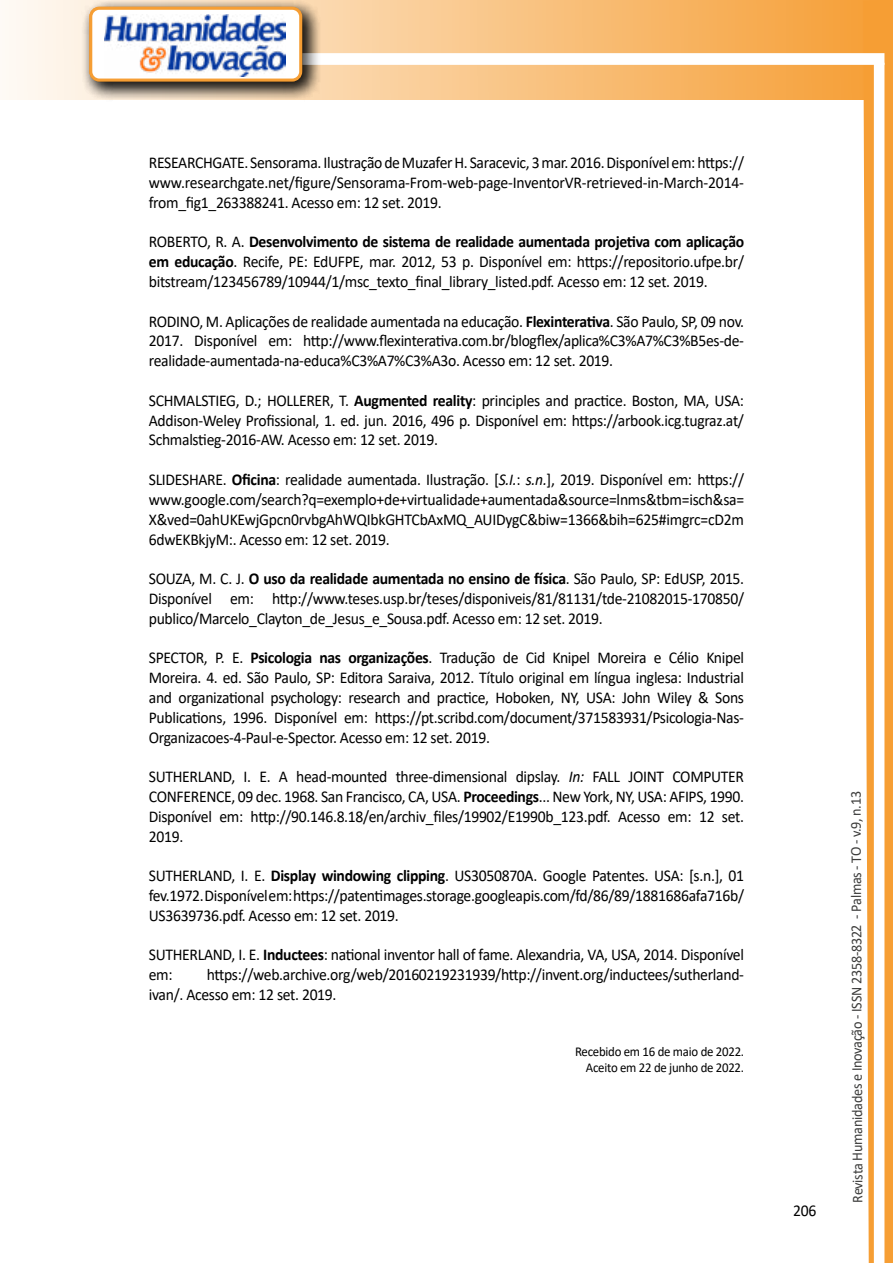
<style>
.page{position:relative;width:893px;height:1263px;background:#fff}
.page>*{position:absolute;margin:0;border:0;box-sizing:border-box;transform-origin:0 0}
.t1{font:16.5px/19.8px "Calibri";letter-spacing:-.02em;color:#000;text-align:justify;scale:.95 1}
.t2{font:15px "Calibri";letter-spacing:-.025em;color:#3c3c3b;scale:.95 1}
.t3{font:13.5px/16.2px "Calibri";letter-spacing:-.02em;color:#000;text-align:right;scale:.95 1}
.s1{font-weight:700}
.s2{font-style:italic}
</style>
<div class="page">
<svg style="left:5px;top:0;width:858px;height:100px;background:#f9c484"></svg>
<div style="left:302px;top:53px;width:582px;height:12px;background:#fff;border:2px solid #fff"></div>
<svg style="left:863px;top:0;width:30px;height:1263px"></svg>
<div style="left:81px;top:0;width:241px;height:102px;background:#000;opacity:.75"></div>
<div style="left:91px;top:8px;width:210px;height:72px;background:#fff;border-radius:9px"></div>
<img style="left:104px;top:14px;width:181px;height:62px">
<div style="left:89px;top:7px;width:213px;height:75px;border:3px solid #f69e34;border-radius:9px"></div>
<p class="t1" style="left:149px;top:152px;width:628px">RESEARCHGATE. Sensorama. Ilustração de Muzafer H. Saracevic, 3 mar. 2016. Disponível em: https:// www.researchgate.net/figure/Sensorama-From-web-page-InventorVR-retrieved-in-March-2014- from_fig1_263388241. Acesso em: 12 set. 2019.</p>
<p class="t1" style="left:149px;top:232px;width:628px">ROBERTO, R. A. <span class="s1">Desenvolvimento de sistema de realidade aumentada projetiva com aplicação em educação</span>. Recife, PE: EdUFPE, mar. 2012, 53 p. Disponível em: https://repositorio.ufpe.br/ bitstream/123456789/10944/1/msc_texto_final_library_listed.pdf. Acesso em: 12 set. 2019.</p>
<p class="t1" style="left:149px;top:311px;width:628px">RODINO, M. Aplicações de realidade aumentada na educação. <span class="s1">Flexinterativa</span>. São Paulo, SP, 09 nov.<br>2017. Disponível em: http://www.flexinterativa.com.br/blogflex/aplica%C3%A7%C3%B5es-de&shy;realidade-aumentada-na-educa%C3%A7%C3%A3o. Acesso em: 12 set. 2019.</p>
<p class="t1" style="left:149px;top:390px;width:628px">SCHMALSTIEG, D.; HOLLERER, T. <span class="s1">Augmented reality</span>: principles and practice. Boston, MA, USA:<br>Addison-Weley Profissional, 1. ed. jun. 2016, 496 p. Disponível em: https://arbook.icg.tugraz.at/ Schmalstieg-2016-AW. Acesso em: 12 set. 2019.</p>
<p class="t1" style="left:149px;top:469px;width:628px">SLIDESHARE. <span class="s1">Oficina</span>: realidade aumentada. Ilustração. [<span class="s2">S.I.</span>: <span class="s2">s.n.</span>], 2019. Disponível em: https:// www.google.com/search?q=exemplo+de+virtualidade+aumentada&amp;source=lnms&amp;tbm=isch&amp;sa= X&amp;ved=0ahUKEwjGpcn0rvbgAhWQIbkGHTCbAxMQ_AUIDygC&amp;biw=1366&amp;bih=625#imgrc=cD2m 6dwEKBkjyM:. Acesso em: 12 set. 2019.</p>
<p class="t1" style="left:149px;top:568px;width:628px">SOUZA, M. C. J. <span class="s1">O uso da realidade aumentada no ensino de física</span>. São Paulo, SP: EdUSP, 2015.<br>Disponível em: http://www.teses.usp.br/teses/disponiveis/81/81131/tde-21082015-170850/ publico/Marcelo_Clayton_de_Jesus_e_Sousa.pdf. Acesso em: 12 set. 2019.</p>
<p class="t1" style="left:149px;top:647px;width:628px">SPECTOR, P. E. <span class="s1">Psicologia nas organizações</span>. Tradução de Cid Knipel Moreira e Célio Knipel Moreira. 4. ed. São Paulo, SP: Editora Saraiva, 2012. Título original em língua inglesa: Industrial and organizational psychology: research and practice, Hoboken, NY, USA: John Wiley &amp; Sons Publications, 1996. Disponível em: https://pt.scribd.com/document/371583931/Psicologia-Nas-Organizacoes-4-Paul-e-Spector. Acesso em: 12 set. 2019.</p>
<p class="t1" style="left:149px;top:766px;width:628px">SUTHERLAND, I. E. A head-mounted three-dimensional dipslay. <span class="s2">In:</span> FALL JOINT COMPUTER CONFERENCE, 09 dec. 1968. San Francisco, CA, USA. <span class="s1">Proceedings</span>... New York, NY, USA: AFIPS, 1990.<br>Disponível em: http://90.146.8.18/en/archiv_files/19902/E1990b_123.pdf. Acesso em: 12 set.<br>2019.</p>
<p class="t1" style="left:149px;top:865px;width:628px">SUTHERLAND, I. E. <span class="s1">Display windowing clipping</span>. US3050870A. Google Patentes. USA: [s.n.], 01 fev.1972. Disponível em: https://patentimages.storage.googleapis.com/fd/86/89/1881686afa716b/ US3639736.pdf. Acesso em: 12 set. 2019.</p>
<p class="t1" style="left:149px;top:944px;width:628px">SUTHERLAND, I. E. <span class="s1">Inductees</span>: national inventor hall of fame. Alexandria, VA, USA, 2014. Disponível em:</p>
<p class="t1" style="left:149px;top:964px;width:628px;text-indent:58px">https://web.archive.org/web/20160219231939/http://invent.org/inductees/sutherland&shy;ivan/. Acesso em: 12 set. 2019.</p>
<p class="t3" style="left:575px;top:1043px;width:179px">Recebido em 16 de maio de 2022.<br>Aceito em 22 de junho de 2022.</p>
<p class="t1" style="left:793px;top:1200px;width:26px">206</p>
<p class="t2" style="left:846px;top:1203px;width:435px;rotate:-90deg">Revista Humanidades e Inovação - ISSN 2358-8322 - Palmas - TO - v.9, n.13</p>
</div>
